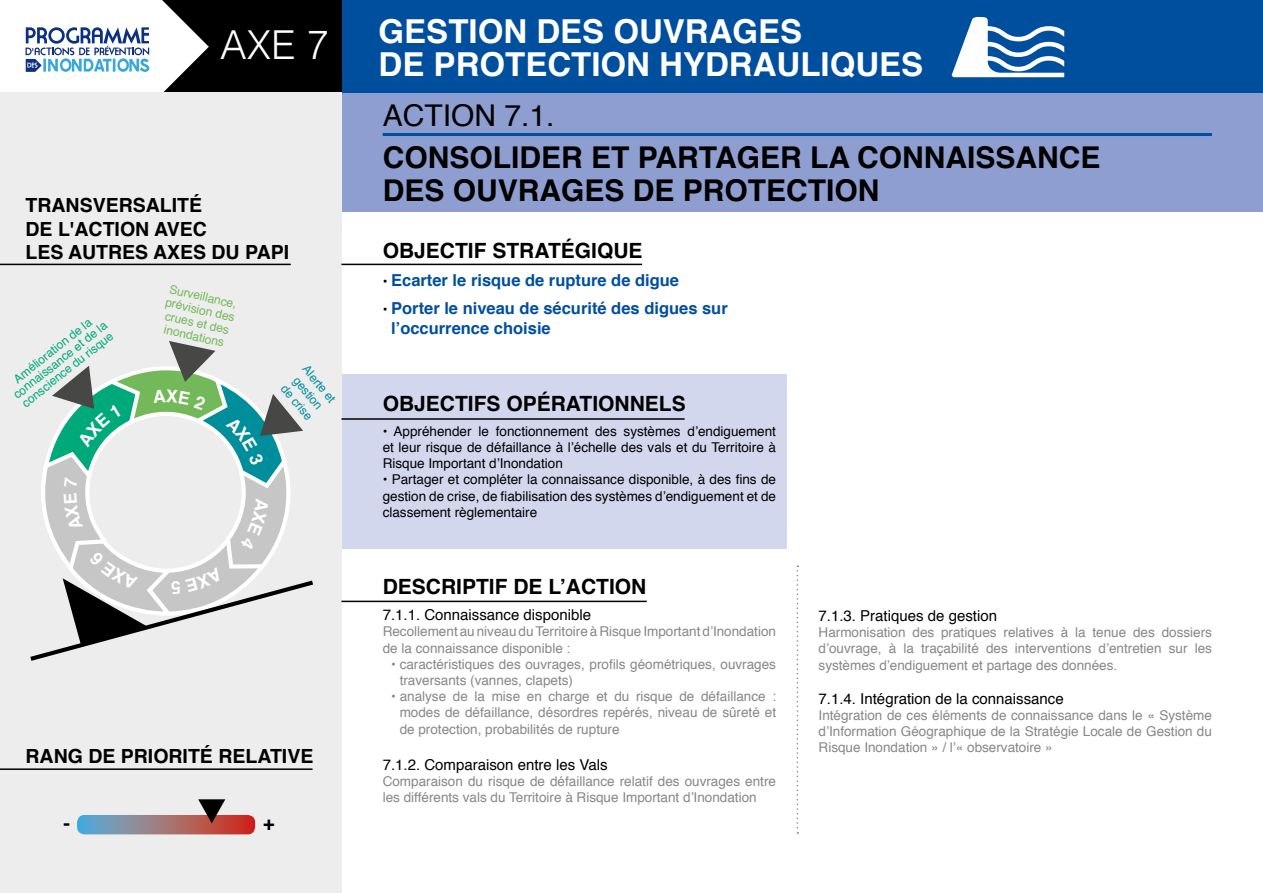
<style>
.page{position:relative;width:1263px;height:893px;background:#fff}
.page>*{position:absolute;margin:0;border:0;box-sizing:border-box;transform-origin:0 0}
.t1{font:300 39.9px "Helvetica";color:#fff}
.t2{font:700 33px/33px "Helvetica";color:#fff}
.t3{font:700 30px/33px "Helvetica";color:#000}
.t4{font:30px "Helvetica";color:#000}
.t5{font:700 21px "Helvetica";color:#000}
.t6{font:700 19.5px/23.4px "Helvetica";color:#000}
.t7{font:700 16.5px/19.8px "Helvetica";color:#004f9f}
.t8{font:15px "Helvetica";color:#000}
.t9{font:13.5px/16.2px "Helvetica";color:#878787}
.t10{font:13.5px/16.2px "Helvetica";color:#000;text-align:justify}
.t11{font:12px/12px "Helvetica";color:#00a97a;text-align:center}
.t12{font:12px/13.5px "Helvetica";color:#74b959;text-align:center}
.t13{font:12px/14.4px "Helvetica";color:#008d9c}
.s1{font-weight:400;font-size:13.5px;color:#000}
</style>
<div class="page">
<div style="left:341px;top:374px;width:446px;height:175px;background:#d3d7ee"></div>
<div style="left:0;top:92px;width:1263px;height:120px;background:#8e9ed1"></div>
<div style="left:341px;top:0;width:922px;height:92px;background:#004f9f"></div>
<div style="left:159px;top:0;width:182px;height:92px;background:#000"></div>
<div style="left:0;top:92px;width:341px;height:801px;background:#ededed"></div>
<svg style="left:796px;top:566px;width:2px;height:268px"></svg>
<hr style="left:0;top:264px;width:291px;height:1px;background:#000">
<hr style="left:0;top:768px;width:313px;height:2px;background:#000">
<svg style="left:77px;top:799px;width:178px;height:35px"></svg>
<hr style="left:383px;top:133px;width:829px;height:3px;background:#004f9f">
<hr style="left:341px;top:264px;width:301px;height:1px;background:#000">
<hr style="left:341px;top:418px;width:344px;height:2px;background:#000">
<hr style="left:341px;top:601px;width:306px;height:1px;background:#000">
<svg style="left:26px;top:0;width:183px;height:92px"></svg>
<svg style="left:952px;top:16px;width:112px;height:61px"></svg>
<svg style="left:30px;top:341px;width:283px;height:320px"></svg>
<h1 class="t1" style="left:220px;top:11px;width:110px">AXE 7</h1>
<h3 class="t6" style="left:26px;top:194px;width:265px">TRANSVERSALITÉ<br>DE L'ACTION AVEC<br>LES AUTRES AXES DU PAPI</h3>
<p class="t11" style="left:4px;top:382px;width:118px;rotate:-38deg">Amélioration de la connaissance et de la conscience du risque</p>
<p class="t12" style="left:170px;top:282px;width:72px;rotate:13deg">Surveillance, prévision des crues et des inondations</p>
<p class="t13" style="left:310px;top:362px;width:46px;rotate:51deg">Alerte et gestion de crise</p>
<h3 class="t6" style="left:26px;top:745px;width:289px">RANG DE PRIORITÉ RELATIVE</h3>
<h3 class="t6" style="left:63px;top:812px;width:8px">-</h3>
<h3 class="t6" style="left:263px;top:812px;width:13px">+</h3>
<h2 class="t2" style="left:379px;top:15px;width:546px">GESTION DES OUVRAGES<br>DE PROTECTION HYDRAULIQUES</h2>
<h3 class="t4" style="left:383px;top:93px;width:173px">ACTION 7.1.</h3>
<h3 class="t3" style="left:383px;top:141px;width:719px">CONSOLIDER ET PARTAGER LA CONNAISSANCE<br>DES OUVRAGES DE PROTECTION</h3>
<h3 class="t5" style="left:383px;top:233px;width:261px">OBJECTIF STRATÉGIQUE</h3>
<p class="t7" style="left:383px;top:271px;width:298px"><span class="s1">•</span> Ecarter le risque de rupture de digue</p>
<p class="t7" style="left:391px;top:299px;width:338px;text-indent:-8px"><span class="s1">•</span> Porter le niveau de sécurité des digues sur l’occurrence choisie</p>
<h3 class="t5" style="left:383px;top:387px;width:304px">OBJECTIFS OPÉRATIONNELS</h3>
<p class="t10" style="left:383px;top:423px;width:395px">• Appréhender le fonctionnement des systèmes d’endiguement et leur risque de défaillance à l’échelle des vals et du Territoire à Risque Important d’Inondation</p>
<p class="t10" style="left:383px;top:472px;width:395px">• Partager et compléter la connaissance disponible, à des fins de gestion de crise, de fiabilisation des systèmes d’endiguement et de classement règlementaire</p>
<h3 class="t5" style="left:383px;top:569px;width:265px">DESCRIPTIF DE L’ACTION</h3>
<p class="t8" style="left:383px;top:603px;width:210px">7.1.1. Connaissance disponible</p>
<p class="t9" style="left:383px;top:624px;width:395px">Recollement au niveau du Territoire à Risque Important d’Inondation de la connaissance disponible :</p>
<p class="t9" style="left:400px;top:656px;width:378px;text-indent:-8px">• caractéristiques des ouvrages, profils géométriques, ouvrages traversants (vannes, clapets)</p>
<p class="t9" style="left:400px;top:689px;width:378px;text-align:justify;text-indent:-8px">• analyse de la mise en charge et du risque de défaillance : modes de défaillance, désordres repérés, niveau de sûreté et de protection, probabilités de rupture</p>
<p class="t8" style="left:383px;top:753px;width:226px">7.1.2. Comparaison entre les Vals</p>
<p class="t9" style="left:383px;top:773px;width:395px">Comparaison du risque de défaillance relatif des ouvrages entre les différents vals du Territoire à Risque Important d’Inondation</p>
<p class="t8" style="left:819px;top:604px;width:180px">7.1.3. Pratiques de gestion</p>
<p class="t9" style="left:819px;top:625px;width:395px;text-align:justify">Harmonisation des pratiques relatives à la tenue des dossiers d’ouvrage, à la traçabilité des interventions d’entretien sur les systèmes d’endiguement et partage des données.</p>
<p class="t8" style="left:819px;top:687px;width:247px">7.1.4. Intégration de la connaissance</p>
<p class="t9" style="left:819px;top:708px;width:395px;text-align:justify">Intégration de ces éléments de connaissance dans le « Système d’Information Géographique de la Stratégie Locale de Gestion du Risque Inondation » / l’« observatoire »</p>
</div>
